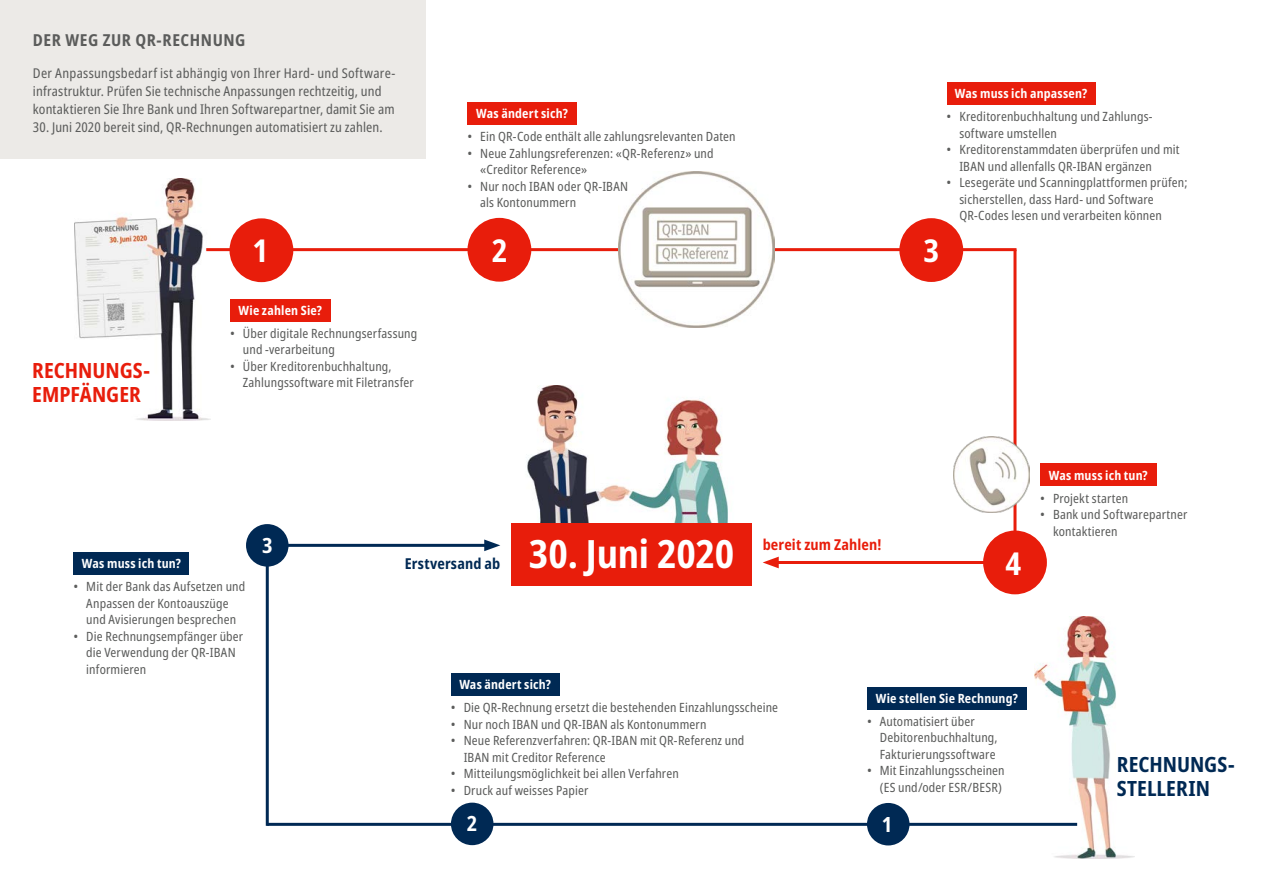
<style>
.page{position:relative;width:1263px;height:893px;background:#fff}
.page>*{position:absolute;margin:0;border:0;box-sizing:border-box;transform-origin:0 0}
.t1{font:700 condensed 39px "Noto Sans";letter-spacing:-.005em;color:#fff}
.t2{font:700 condensed 31.5px "Noto Sans";color:#fff}
.t3{font:700 condensed 21px/24px "Noto Sans";color:#e81d0b}
.t4{font:700 condensed 21px/24px "Noto Sans";color:#002954}
.t5{font:700 condensed 21px "Noto Sans";color:#fff}
.t6{font:700 condensed 16.5px "Noto Sans";letter-spacing:.035em;color:#5b5c5b}
.t7{font:700 condensed 15px "Noto Sans";letter-spacing:.01em;color:#e81d0b}
.t8{font:700 condensed 15px "Noto Sans";letter-spacing:.01em;color:#002954}
.t9{font:condensed 13.5px/18px "Noto Sans";letter-spacing:.01em;color:#5b5c5b}
.t10{font:condensed 12.75px/16.5px "Noto Sans";letter-spacing:.01em;color:#5b5c5b}
.t11{font:700 condensed 12.75px "Noto Sans";letter-spacing:.015em;color:#fff}
</style>
<div class="page">
<div style="left:0;top:0;width:425px;height:159px;background:#eceae7"></div>
<img style="left:1035px;top:617px;width:99px;height:242px">
<img style="left:74px;top:178px;width:136px;height:242px">
<img style="left:527px;top:385px;width:201px;height:138px">
<hr style="left:487px;top:248px;width:529px;height:3px;background:#e81d0b">
<hr style="left:773px;top:561px;width:243px;height:3px;background:#e81d0b">
<svg style="left:763px;top:557px;width:16px;height:11px"></svg>
<hr style="left:206px;top:248px;width:305px;height:3px;background:#e81d0b">
<hr style="left:1013px;top:250px;width:3px;height:291px;background:#e81d0b">
<hr style="left:267px;top:823px;width:810px;height:3px;background:#002954">
<hr style="left:266px;top:544px;width:224px;height:3px;background:#002954">
<svg style="left:484px;top:539px;width:16px;height:12px"></svg>
<hr style="left:266px;top:545px;width:3px;height:281px;background:#002954">
<img style="left:619px;top:172px;width:155px;height:155px">
<div style="left:467px;top:102px;width:110px;height:22px;background:#e81d0b"></div>
<div style="left:946px;top:82px;width:149px;height:23px;background:#e81d0b"></div>
<div style="left:1040px;top:464px;width:116px;height:22px;background:#e81d0b"></div>
<div style="left:451px;top:673px;width:108px;height:23px;background:#002954"></div>
<div style="left:867px;top:687px;width:159px;height:22px;background:#002954"></div>
<div style="left:74px;top:552px;width:115px;height:23px;background:#002954"></div>
<div style="left:230px;top:299px;width:100px;height:22px;background:#e81d0b"></div>
<div style="left:867px;top:803px;width:42px;height:42px;background:#002954;border-radius:50%"></div>
<div style="left:511px;top:523px;width:241px;height:63px;background:#e81d0b"></div>
<div style="left:983px;top:531px;width:64px;height:63px;background:#e81d0b;border-radius:50%"></div>
<div style="left:899px;top:218px;width:64px;height:64px;background:#e81d0b;border-radius:50%"></div>
<div style="left:467px;top:218px;width:64px;height:64px;background:#e81d0b;border-radius:50%"></div>
<div style="left:230px;top:218px;width:63px;height:64px;background:#e81d0b;border-radius:50%"></div>
<div style="left:451px;top:803px;width:42px;height:42px;background:#002954;border-radius:50%"></div>
<div style="left:246px;top:524px;width:43px;height:43px;background:#002954;border-radius:50%"></div>
<img style="left:953px;top:436px;width:77px;height:77px">
<p class="t6" style="left:33px;top:28px;width:214px">DER WEG ZUR QR-RECHNUNG</p>
<p class="t9" style="left:33px;top:65px;width:364px">Der Anpassungsbedarf ist abhängig von Ihrer Hard- und Software&shy;infrastruktur. Prüfen Sie technische Anpassungen rechtzeitig, und kontaktieren Sie Ihre Bank und Ihren Softwarepartner, damit Sie am</p>
<p class="t9" style="left:33px;top:119px;width:351px">30. Juni 2020 bereit sind, QR-Rechnungen automatisiert zu zahlen.</p>
<p class="t11" style="left:476px;top:104px;width:93px">Was ändert sich?</p>
<p class="t10" style="left:467px;top:128px;width:270px">• Ein QR-Code enthält alle zahlungsrelevanten Daten</p>
<p class="t10" style="left:480px;top:145px;width:235px;text-indent:-13px">• Neue Zahlungsreferenzen: «QR-Referenz» und «Creditor Reference»</p>
<p class="t10" style="left:480px;top:178px;width:149px;text-indent:-13px">• Nur noch IBAN oder QR-IBAN als Kontonummern</p>
<p class="t2" style="left:252px;top:228px;width:17px">1</p>
<p class="t2" style="left:492px;top:228px;width:17px">2</p>
<p class="t2" style="left:923px;top:228px;width:17px">3</p>
<p class="t11" style="left:955px;top:84px;width:134px">Was muss ich anpassen?</p>
<p class="t10" style="left:959px;top:109px;width:195px;text-indent:-13px">• Kreditorenbuchhaltung und Zahlungs&shy;software umstellen</p>
<p class="t10" style="left:959px;top:142px;width:222px;text-indent:-13px">• Kreditorenstammdaten überprüfen und mit<br>IBAN und allenfalls QR-IBAN ergänzen</p>
<p class="t10" style="left:959px;top:175px;width:230px;text-indent:-13px">• Lesegeräte und Scanningplattformen prüfen; sicherstellen, dass Hard- und Software<br>QR-Codes lesen und verarbeiten können</p>
<p class="t3" style="left:32px;top:359px;width:119px">RECHNUNGS-<br>EMPFÄNGER</p>
<p class="t11" style="left:239px;top:301px;width:85px">Wie zahlen Sie?</p>
<p class="t10" style="left:243px;top:325px;width:176px;text-indent:-13px">• Über digitale Rechnungserfassung und -verarbeitung</p>
<p class="t10" style="left:243px;top:358px;width:173px;text-indent:-13px">• Über Kreditorenbuchhaltung,<br>Zahlungssoftware mit Filetransfer</p>
<p class="t11" style="left:82px;top:554px;width:100px">Was muss ich tun?</p>
<p class="t10" style="left:74px;top:579px;width:173px;text-align:center">• Mit der Bank das Aufsetzen und<br>Anpassen der Kontoauszüge<br>und Avisierungen besprechen</p>
<p class="t10" style="left:86px;top:628px;width:158px;text-indent:-13px">• Die Rechnungsempfänger über die Verwendung der QR-IBAN informieren</p>
<p class="t5" style="left:262px;top:530px;width:12px">3</p>
<p class="t8" style="left:405px;top:552px;width:97px">Erstversand ab</p>
<p class="t1" style="left:529px;top:526px;width:207px">30. Juni 2020</p>
<p class="t7" style="left:763px;top:534px;width:120px">bereit zum Zahlen!</p>
<p class="t2" style="left:1006px;top:541px;width:17px">4</p>
<p class="t11" style="left:1049px;top:466px;width:100px">Was muss ich tun?</p>
<p class="t10" style="left:1040px;top:490px;width:89px">• Projekt starten</p>
<p class="t10" style="left:1053px;top:507px;width:136px;text-indent:-13px">• Bank und Softwarepartner kontaktieren</p>
<p class="t11" style="left:459px;top:675px;width:93px">Was ändert sich?</p>
<p class="t10" style="left:451px;top:699px;width:329px">• Die QR-Rechnung ersetzt die bestehenden Einzahlungsscheine</p>
<p class="t10" style="left:451px;top:716px;width:257px">• Nur noch IBAN und QR-IBAN als Kontonummern</p>
<p class="t10" style="left:464px;top:732px;width:282px;text-indent:-13px">• Neue Referenzverfahren: QR-IBAN mit QR-Referenz und<br>IBAN mit Creditor Reference</p>
<p class="t10" style="left:451px;top:765px;width:229px">• Mitteilungsmöglichkeit bei allen Verfahren</p>
<p class="t10" style="left:451px;top:782px;width:139px">• Druck auf weisses Papier</p>
<p class="t5" style="left:467px;top:808px;width:12px">2</p>
<p class="t11" style="left:876px;top:689px;width:144px">Wie stellen Sie Rechnung?</p>
<p class="t10" style="left:880px;top:713px;width:119px;text-indent:-13px">• Automatisiert über<br>Debitorenbuchhaltung,<br>Fakturierungssoftware</p>
<p class="t10" style="left:867px;top:763px;width:139px;text-align:right">• Mit Einzahlungsscheinen (ES und/oder ESR/BESR)</p>
<p class="t5" style="left:882px;top:809px;width:12px">1</p>
<p class="t4" style="left:1117px;top:753px;width:119px">RECHNUNGS-<br>STELLERIN</p>
</div>
